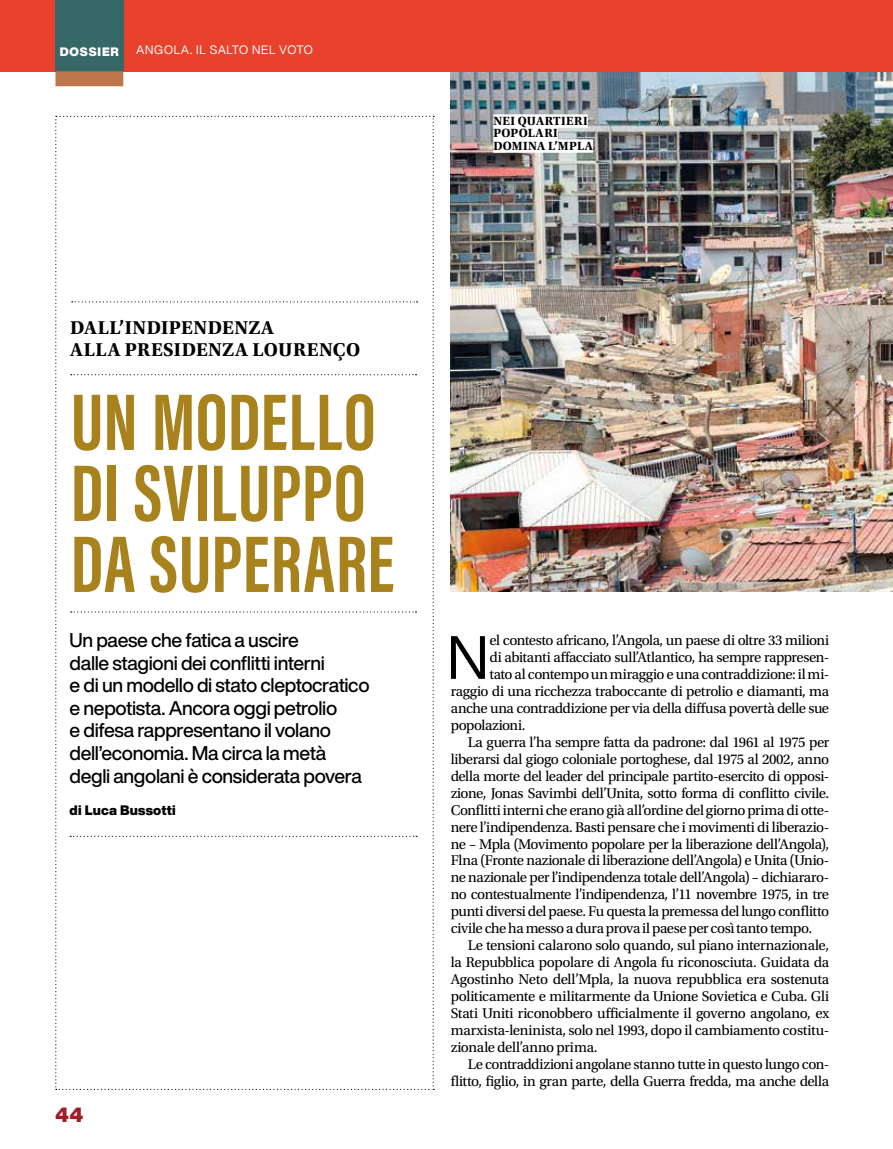
<style>
.page{position:relative;width:893px;height:1149px;background:#fff}
.page>*{position:absolute;margin:0;border:0;box-sizing:border-box;transform-origin:0 0}
.t1{font:700 82.5px/70.9px "Acumin Pro Extra Cond";letter-spacing:.01em;color:#a8821c}
.t2{font:60px "Helvetica Now Display";color:#000}
.t3{font:900 20.25px "Helvetica Now Display";color:#9f1f25}
.t4{font:500 19.5px/22.5px "Helvetica Now Display";letter-spacing:-.02em;color:#000}
.t5{font:700 19.5px/22.5px "Utopia Std";letter-spacing:.025em;color:#000}
.t6{font:300 16.5px "A Beckett";letter-spacing:.07em;color:#fff}
.t7{font:14.85px "Utopia Std";letter-spacing:-.03em;color:#000}
.t8{font:900 13.5px "Helvetica Now Display";letter-spacing:.015em;color:#000}
.t9{font:700 12.45px/12.5px "Utopia Std";letter-spacing:.03em;color:#000}
.t10{font:12px "Helvetica Now Display";letter-spacing:.05em;color:#fff}
.s1{font-family:"Helvetica Now Display";font-weight:900;font-size:12px}
</style>
<div class="page">
<img style="left:451px;top:71px;width:442px;height:520px">
<svg style="left:55px;top:116px;width:379px;height:973px"></svg>
<div style="left:493px;top:114px;width:95px;height:14px;background:#fff"></div>
<div style="left:493px;top:127px;width:65px;height:13px;background:#fff"></div>
<div style="left:493px;top:139px;width:100px;height:14px;background:#fff"></div>
<div style="left:0;top:0;width:893px;height:71px;background:#e8412c"></div>
<div style="left:55px;top:0;width:68px;height:71px;background:#356866"></div>
<div style="left:55px;top:71px;width:68px;height:15px;background:#bd764b"></div>
<p class="t6" style="left:60px;top:40px;width:231px"><span class="s1">DOSSIER</span> MURAGLIA VERDE PANAFRICANA</p>
<p class="t10" style="left:136px;top:41px;width:178px">ANGOLA. IL SALTO NEL VOTO</p>
<p class="t9" style="left:493px;top:115px;width:101px">NEI QUARTIERI<br>POPOLARI<br>DOMINA L’MPLA</p>
<h3 class="t5" style="left:70px;top:316px;width:291px">DALL’INDIPENDENZA<br>ALLA PRESIDENZA LOURENÇO</h3>
<h1 class="t1" style="left:71px;top:386px;width:325px">UN MODELLO<br>DI SVILUPPO<br>DA SUPERARE</h1>
<p class="t4" style="left:70px;top:629px;width:301px">Un paese che fatica a uscire<br>dalle stagioni dei conflitti interni<br>e di un modello di stato cleptocratico e nepotista. Ancora oggi petrolio<br>e difesa rappresentano il volano dell’economia. Ma circa la metà degli angolani è considerata povera</p>
<p class="t8" style="left:70px;top:800px;width:108px">di Luca Bussotti</p>
<h3 class="t3" style="left:55px;top:1100px;width:30px">44</h3>
<h2 class="t2" style="left:447px;top:616px;width:43px">N</h2>
<p class="t7" style="left:489px;top:632px;width:341px">el contesto africano, l’Angola, un paese di oltre 33 milioni</p>
<p class="t7" style="left:489px;top:649px;width:341px">di abitanti affacciato sull’Atlantico, ha sempre rappresen-</p>
<p class="t7" style="left:489px;top:665px;width:341px">tato al contempo un miraggio e una contraddizione: il mi-</p>
<p class="t7" style="left:451px;top:682px;width:380px">raggio di una ricchezza traboccante di petrolio e diamanti, ma</p>
<p class="t7" style="left:451px;top:699px;width:380px">anche una contraddizione per via della diffusa povertà delle sue</p>
<p class="t7" style="left:451px;top:716px;width:76px">popolazioni.</p>
<p class="t7" style="left:468px;top:733px;width:363px">La guerra l’ha sempre fatta da padrone: dal 1961 al 1975 per</p>
<p class="t7" style="left:451px;top:750px;width:380px">liberarsi dal giogo coloniale portoghese, dal 1975 al 2002, anno</p>
<p class="t7" style="left:451px;top:767px;width:380px">della morte del leader del principale partito-esercito di opposi-</p>
<p class="t7" style="left:451px;top:784px;width:380px">zione, Jonas Savimbi dell’Unita, sotto forma di conflitto civile.</p>
<p class="t7" style="left:451px;top:801px;width:380px">Conflitti interni che erano già all’ordine del giorno prima di otte-</p>
<p class="t7" style="left:451px;top:818px;width:380px">nere l’indipendenza. Basti pensare che i movimenti di liberazio-</p>
<p class="t7" style="left:451px;top:835px;width:380px">ne – Mpla (Movimento popolare per la liberazione dell’Angola),</p>
<p class="t7" style="left:451px;top:852px;width:380px">Flna (Fronte nazionale di liberazione dell’Angola) e Unita (Unio-</p>
<p class="t7" style="left:451px;top:869px;width:380px">ne nazionale per l’indipendenza totale dell’Angola) – dichiararo-</p>
<p class="t7" style="left:451px;top:886px;width:380px">no contestualmente l’indipendenza, l’11 novembre 1975, in tre</p>
<p class="t7" style="left:451px;top:903px;width:380px">punti diversi del paese. Fu questa la premessa del lungo conflitto</p>
<p class="t7" style="left:451px;top:920px;width:363px">civile che ha messo a dura prova il paese per così tanto tempo.</p>
<p class="t7" style="left:468px;top:937px;width:363px">Le tensioni calarono solo quando, sul piano internazionale,</p>
<p class="t7" style="left:451px;top:954px;width:380px">la Repubblica popolare di Angola fu riconosciuta. Guidata da</p>
<p class="t7" style="left:451px;top:971px;width:380px">Agostinho Neto dell’Mpla, la nuova repubblica era sostenuta</p>
<p class="t7" style="left:451px;top:987px;width:380px">politicamente e militarmente da Unione Sovietica e Cuba. Gli</p>
<p class="t7" style="left:451px;top:1004px;width:380px">Stati Uniti riconobbero ufficialmente il governo angolano, ex</p>
<p class="t7" style="left:451px;top:1021px;width:380px">marxista-leninista, solo nel 1993, dopo il cambiamento costitu-</p>
<p class="t7" style="left:451px;top:1038px;width:148px">zionale dell’anno prima.</p>
<p class="t7" style="left:468px;top:1055px;width:363px">Le contraddizioni angolane stanno tutte in questo lungo con-</p>
<p class="t7" style="left:451px;top:1072px;width:380px">flitto, figlio, in gran parte, della Guerra fredda, ma anche della</p>
</div>
